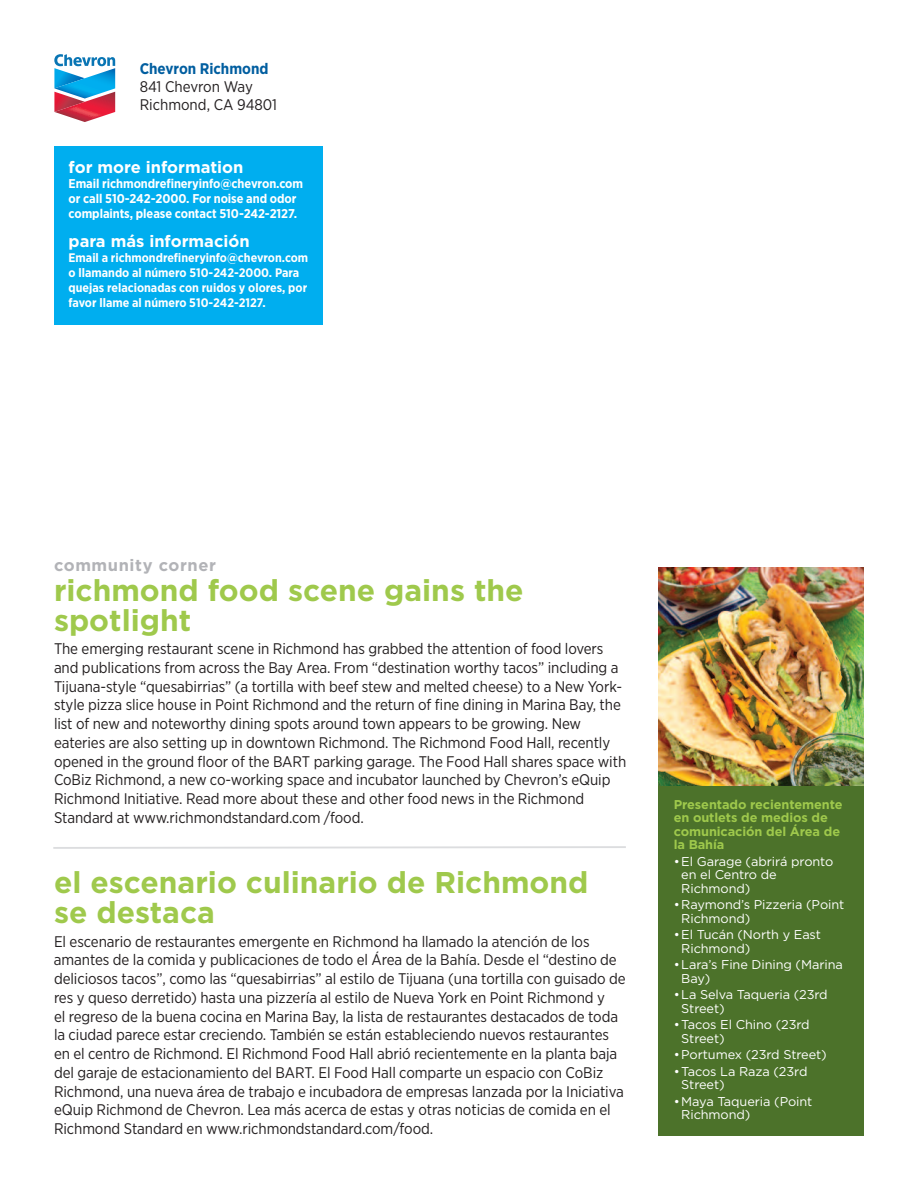
<style>
.page{position:relative;width:918px;height:1188px;background:#fff}
.page>*{position:absolute;margin:0;border:0;box-sizing:border-box;transform-origin:0 0}
.t1{font:700 30px/30px "Gotham";color:#9fc94c}
.t2{font:700 16.5px "Gotham";color:#fff}
.t3{font:700 16.5px "Gotham";letter-spacing:.035em;color:#b2b3b7}
.t4{font:15.3px/18.8px "Gotham Narrow";letter-spacing:-.005em;color:#231f20}
.t5{font:700 15.3px "Gotham Narrow";color:#005ea0}
.t6{font:12.75px/13.5px "Gotham";letter-spacing:-.005em;color:#fff}
.t7{font:700 12.75px/15px "Gotham Narrow";letter-spacing:-.005em;color:#fff}
.t8{font:700 12.75px/13.5px "Gotham";letter-spacing:-.005em;color:#9fc94c}
.t9{font:700 12.3px/15px "Gotham Narrow";color:#fff}
</style>
<div class="page">
<img style="left:659px;top:568px;width:205px;height:218px">
<svg style="left:54px;top:54px;width:61px;height:68px"></svg>
<svg style="left:53px;top:846px;width:573px;height:3px"></svg>
<div style="left:55px;top:146px;width:268px;height:179px;background:#00aeef"></div>
<div style="left:659px;top:786px;width:205px;height:350px;background:#4c722a"></div>
<p class="t5" style="left:140px;top:63px;width:130px">Chevron Richmond</p>
<p class="t4" style="left:140px;top:79px;width:139px;line-height:18px">841 Chevron Way<br>Richmond, CA 94801</p>
<p class="t2" style="left:69px;top:158px;width:176px">for more information</p>
<p class="t7" style="left:69px;top:177px;width:236px">Email richmondrefineryinfo@chevron.com or call 510-242-2000. For noise and odor complaints, please contact 510-242-2127.</p>
<p class="t2" style="left:69px;top:231px;width:183px">para más información</p>
<p class="t9" style="left:69px;top:251px;width:241px">Email a richmondrefineryinfo@chevron.com o llamando al número 510-242-2000. Para quejas relacionadas con ruidos y olores, por favor llame al número 510-242-2127.</p>
<p class="t3" style="left:54px;top:556px;width:164px">community corner</p>
<h1 class="t1" style="left:54px;top:576px;width:471px">richmond food scene gains the spotlight</h1>
<p class="t4" style="left:54px;top:641px;width:574px">The emerging restaurant scene in Richmond has grabbed the attention of food lovers and publications from across the Bay Area. From “destination worthy tacos” including a Tijuana-style “quesabirrias” (a tortilla with beef stew and melted cheese) to a New York&shy;style pizza slice house in Point Richmond and the return of fine dining in Marina Bay, the list of new and noteworthy dining spots around town appears to be growing. New eateries are also setting up in downtown Richmond. The Richmond Food Hall, recently opened in the ground floor of the BART parking garage. The Food Hall shares space with CoBiz Richmond, a new co-working space and incubator launched by Chevron’s eQuip Richmond Initiative. Read more about these and other food news in the Richmond Standard at www.richmondstandard.com /food.</p>
<h1 class="t1" style="left:54px;top:868px;width:536px">el escenario culinario de Richmond se destaca</h1>
<p class="t4" style="left:54px;top:933px;width:573px">El escenario de restaurantes emergente en Richmond ha llamado la atención de los amantes de la comida y publicaciones de todo el Área de la Bahía. Desde el “destino de deliciosos tacos”, como las “quesabirrias” al estilo de Tijuana (una tortilla con guisado de res y queso derretido) hasta una pizzería al estilo de Nueva York en Point Richmond y<br>el regreso de la buena cocina en Marina Bay, la lista de restaurantes destacados de toda la ciudad parece estar creciendo. También se están estableciendo nuevos restaurantes en el centro de Richmond. El Richmond Food Hall abrió recientemente en la planta baja del garaje de estacionamiento del BART. El Food Hall comparte un espacio con CoBiz Richmond, una nueva área de trabajo e incubadora de empresas lanzada por la Iniciativa eQuip Richmond de Chevron. Lea más acerca de estas y otras noticias de comida en el Richmond Standard en www.richmondstandard.com/food.</p>
<p class="t8" style="left:674px;top:798px;width:170px">Presentado recientemente en outlets de medios de comunicación del Área de la Bahía</p>
<p class="t6" style="left:681px;top:855px;width:154px;text-indent:-8px">•El Garage (abrirá pronto en el Centro de<br>Richmond)</p>
<p class="t6" style="left:681px;top:898px;width:165px;text-indent:-8px">•Raymond’s Pizzeria (Point<br>Richmond)</p>
<p class="t6" style="left:681px;top:928px;width:141px;text-indent:-8px">•El Tucán (North y East<br>Richmond)</p>
<p class="t6" style="left:681px;top:958px;width:163px;text-indent:-8px">•Lara’s Fine Dining (Marina<br>Bay)</p>
<p class="t6" style="left:681px;top:988px;width:148px;text-indent:-8px">•La Selva Taqueria (23rd<br>Street)</p>
<p class="t6" style="left:681px;top:1018px;width:130px;text-indent:-7px">•Tacos El Chino (23rd<br>Street)</p>
<p class="t6" style="left:674px;top:1048px;width:154px">•Portumex (23rd Street)</p>
<p class="t6" style="left:681px;top:1065px;width:128px;text-indent:-8px">•Tacos La Raza (23rd<br>Street)</p>
<p class="t6" style="left:681px;top:1095px;width:133px;text-indent:-8px">•Maya Taqueria (Point<br>Richmond)</p>
</div>
